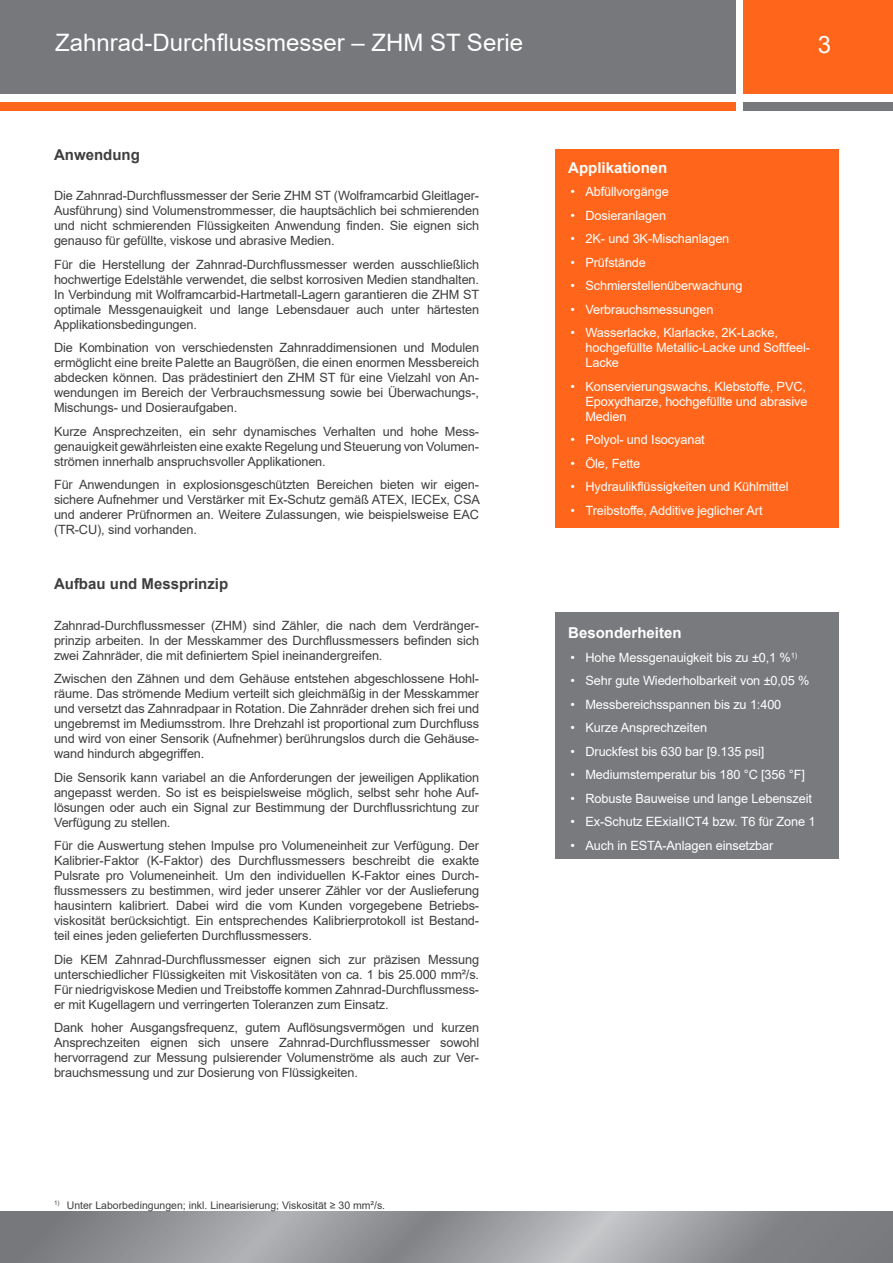
<style>
.page{position:relative;width:893px;height:1263px;background:#fff}
.page>*{position:absolute;margin:0;border:0;box-sizing:border-box;transform-origin:0 0}
.t1{font:24px "Arial";color:#fff}
.t2{font:700 15px "Arial";color:#3e3e3f}
.t3{font:700 15px "Arial";color:#fff}
.t4{font:12.75px/15px "Arial";letter-spacing:-.01em;color:#3e3e3f;text-align:justify}
.t5{font:12.75px/15px "Arial";letter-spacing:-.01em;color:#fff}
.t6{font:10.5px "Arial";color:#3e3e3f}
</style>
<div class="page">
<div style="left:743px;top:0;width:150px;height:94px;background:#ff661c"></div>
<div style="left:0;top:0;width:736px;height:94px;background:#76787b"></div>
<div style="left:743px;top:102px;width:150px;height:9px;background:#76787b"></div>
<div style="left:0;top:102px;width:736px;height:9px;background:#ff661c"></div>
<svg style="left:0;top:1212px;width:893px;height:51px;background:#95969a"></svg>
<div style="left:555px;top:149px;width:284px;height:378px;background:#ff661c"></div>
<div style="left:555px;top:612px;width:284px;height:246px;background:#787a7d"></div>
<h1 class="t1" style="left:55px;top:27px;width:469px">Zahnrad-Durchflussmesser – ZHM ST Serie</h1>
<h1 class="t1" style="left:818px;top:28px;width:15px">3</h1>
<p class="t2" style="left:54px;top:144px;width:87px">Anwendung</p>
<p class="t4" style="left:54px;top:188px;width:427px">Die Zahnrad-Durchflussmesser der Serie ZHM ST (Wolframcarbid Gleitlager-Ausführung) sind Volumenstrommesser, die hauptsächlich bei schmierenden und nicht schmierenden Flüssigkeiten Anwendung finden. Sie eignen sich genauso für gefüllte, viskose und abrasive Medien.</p>
<p class="t4" style="left:54px;top:257px;width:427px">Für die Herstellung der Zahnrad-Durchflussmesser werden ausschließlich hochwertige Edelstähle verwendet, die selbst korrosiven Medien standhalten.<br>In Verbindung mit Wolframcarbid-Hartmetall-Lagern garantieren die ZHM ST optimale Messgenauigkeit und lange Lebensdauer auch unter härtesten Applikationsbedingungen.</p>
<p class="t4" style="left:54px;top:340px;width:427px">Die Kombination von verschiedensten Zahnraddimensionen und Modulen ermöglicht eine breite Palette an Baugrößen, die einen enormen Messbereich abdecken können. Das prädestiniert den ZHM ST für eine Vielzahl von An&shy;wendungen im Bereich der Verbrauchsmessung sowie bei Überwachungs-, Mischungs- und Dosieraufgaben.</p>
<p class="t4" style="left:54px;top:424px;width:427px">Kurze Ansprechzeiten, ein sehr dynamisches Verhalten und hohe Mess&shy;genauigkeit gewährleisten eine exakte Regelung und Steuerung von Volumen&shy;strömen innerhalb anspruchsvoller Applikationen.</p>
<p class="t4" style="left:54px;top:477px;width:427px">Für Anwendungen in explosionsgeschützten Bereichen bieten wir eigen&shy;sichere Aufnehmer und Verstärker mit Ex-Schutz gemäß ATEX, IECEx, CSA und anderer Prüfnormen an. Weitere Zulassungen, wie beispielsweise EAC (TR-CU), sind vorhanden.</p>
<p class="t2" style="left:54px;top:573px;width:176px">Aufbau und Messprinzip</p>
<p class="t4" style="left:54px;top:618px;width:427px">Zahnrad-Durchflussmesser (ZHM) sind Zähler, die nach dem Verdränger&shy;prinzip arbeiten. In der Messkammer des Durchflussmessers befinden sich zwei Zahnräder, die mit definiertem Spiel ineinandergreifen.</p>
<p class="t4" style="left:54px;top:671px;width:427px">Zwischen den Zähnen und dem Gehäuse entstehen abgeschlossene Hohl&shy;räume. Das strömende Medium verteilt sich gleichmäßig in der Messkammer und versetzt das Zahnradpaar in Rotation. Die Zahnräder drehen sich frei und ungebremst im Mediumsstrom. Ihre Drehzahl ist proportional zum Durchfluss und wird von einer Sensorik (Aufnehmer) berührungslos durch die Gehäuse&shy;wand hindurch abgegriffen.</p>
<p class="t4" style="left:54px;top:770px;width:427px">Die Sensorik kann variabel an die Anforderungen der jeweiligen Applikation angepasst werden. So ist es beispielsweise möglich, selbst sehr hohe Auf&shy;lösungen oder auch ein Signal zur Bestimmung der Durchflussrichtung zur Verfügung zu stellen.</p>
<p class="t4" style="left:54px;top:838px;width:427px">Für die Auswertung stehen Impulse pro Volumeneinheit zur Verfügung. Der Kalibrier-Faktor (K-Faktor) des Durchflussmessers beschreibt die exakte Pulsrate pro Volumeneinheit. Um den individuellen K-Faktor eines Durch&shy;flussmessers zu bestimmen, wird jeder unserer Zähler vor der Auslieferung hausintern kalibriert. Dabei wird die vom Kunden vorgegebene Betriebs&shy;viskosität berücksichtigt. Ein entsprechendes Kalibrierprotokoll ist Bestand&shy;teil eines jeden gelieferten Durchflussmessers.</p>
<p class="t4" style="left:54px;top:952px;width:427px">Die KEM Zahnrad-Durchflussmesser eignen sich zur präzisen Messung unterschiedlicher Flüssigkeiten mit Viskositäten von ca. 1 bis 25.000 mm²/s.<br>Für niedrigviskose Medien und Treibstoffe kommen Zahnrad-Durchflussmess&shy;er mit Kugellagern und verringerten Toleranzen zum Einsatz.</p>
<p class="t4" style="left:54px;top:1020px;width:427px">Dank hoher Ausgangsfrequenz, gutem Auflösungsvermögen und kurzen Ansprechzeiten eignen sich unsere Zahnrad-Durchflussmesser sowohl hervorragend zur Messung pulsierender Volumenströme als auch zur Ver&shy;brauchsmessung und zur Dosierung von Flüssigkeiten.</p>
<p class="t6" style="left:54px;top:1198px;width:333px"><sup>1)</sup> Unter Laborbedingungen; inkl. Linearisierung; Viskosität ≥ 30 mm²/s.</p>
<p class="t3" style="left:568px;top:157px;width:101px">Applikationen</p>
<p class="t5" style="left:570px;top:184px;width:100px">• Abfüllvorgänge</p>
<p class="t5" style="left:570px;top:207px;width:97px">• Dosieranlagen</p>
<p class="t5" style="left:570px;top:231px;width:160px">• 2K- und 3K-Mischanlagen</p>
<p class="t5" style="left:570px;top:254px;width:77px">• Prüfstände</p>
<p class="t5" style="left:570px;top:278px;width:174px">• Schmierstellenüberwachung</p>
<p class="t5" style="left:570px;top:301px;width:145px">• Verbrauchsmessungen</p>
<p class="t5" style="left:585px;top:325px;width:226px;text-indent:-15px">• Wasserlacke, Klarlacke, 2K-Lacke, hochgefüllte Metallic-Lacke und Softfeel-<br>Lacke</p>
<p class="t5" style="left:585px;top:378px;width:224px;text-indent:-15px">• Konservierungswachs, Klebstoffe, PVC,<br>Epoxydharze, hochgefüllte und abrasive<br>Medien</p>
<p class="t5" style="left:570px;top:432px;width:136px">• Polyol- und Isocyanat</p>
<p class="t5" style="left:570px;top:455px;width:71px">• Öle, Fette</p>
<p class="t5" style="left:570px;top:479px;width:220px">• Hydraulikflüssigkeiten und Kühlmittel</p>
<p class="t5" style="left:570px;top:502px;width:194px">• Treibstoffe, Additive jeglicher Art</p>
<p class="t3" style="left:568px;top:622px;width:115px">Besonderheiten</p>
<p class="t5" style="left:570px;top:650px;width:228px">• Hohe Messgenauigkeit bis zu ±0,1 %<sup>1)</sup></p>
<p class="t5" style="left:570px;top:673px;width:241px">• Sehr gute Wiederholbarkeit von ±0,05 %</p>
<p class="t5" style="left:570px;top:697px;width:212px">• Messbereichsspannen bis zu 1:400</p>
<p class="t5" style="left:570px;top:720px;width:138px">• Kurze Ansprechzeiten</p>
<p class="t5" style="left:570px;top:744px;width:195px">• Druckfest bis 630 bar [9.135 psi]</p>
<p class="t5" style="left:570px;top:767px;width:236px">• Mediumstemperatur bis 180 °C [356 °F]</p>
<p class="t5" style="left:570px;top:791px;width:243px">• Robuste Bauweise und lange Lebenszeit</p>
<p class="t5" style="left:570px;top:814px;width:247px">• Ex-Schutz EExiaIICT4 bzw. T6 für Zone 1</p>
<p class="t5" style="left:570px;top:838px;width:204px">• Auch in ESTA-Anlagen einsetzbar</p>
</div>
